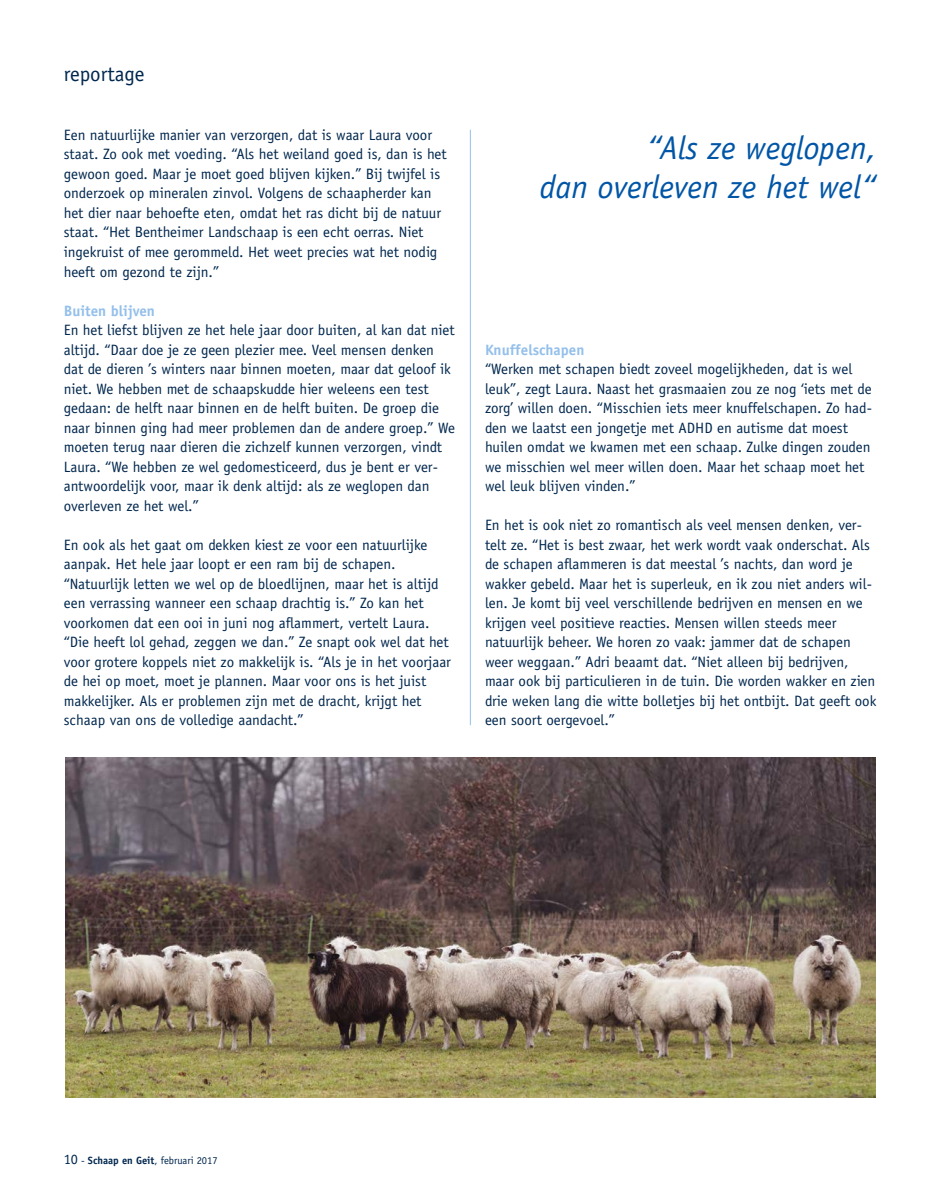
<style>
.page{position:relative;width:936px;height:1191px;background:#fff}
.page>*{position:absolute;margin:0;border:0;box-sizing:border-box;transform-origin:0 0}
.t1{font:italic 33px/39px "Officina Sans Std";color:#0055a7;text-align:right}
.t2{font:21px "Officina Sans Std";color:#00274e}
.t3{font:15px/19.5px "Officina Sans Std";color:#00274e}
.t4{font:10.5px "Officina Sans Std";color:#00274e}
.s1{font-weight:700;color:#94c0eb}
.s2{font-size:14.25px}
.s3{font-weight:700}
</style>
<div class="page">
<img style="left:65px;top:757px;width:810px;height:340px">
<hr style="left:470px;top:130px;width:1px;height:595px;background:#94c0eb">
<p class="t2" style="left:64px;top:62px;width:82px">reportage</p>
<p class="t3" style="left:64px;top:125px;width:384px">Een natuurlijke manier van verzorgen, dat is waar Laura voor staat. Zo ook met voeding. “Als het weiland goed is, dan is het gewoon goed. Maar je moet goed blijven kijken.” Bij twijfel is onderzoek op mineralen zinvol. Volgens de schaapherder kan het dier naar behoefte eten, omdat het ras dicht bij de natuur staat. “Het Bentheimer Landschaap is een echt oerras. Niet ingekruist of mee gerommeld. Het weet precies wat het nodig heeft om gezond te zijn.”</p>
<p class="t3" style="left:64px;top:301px;width:392px"><span class="s1">Buiten blijven<br></span>En het liefst blijven ze het hele jaar door buiten, al kan dat niet altijd. “Daar doe je ze geen plezier mee. Veel mensen denken dat de dieren ’s winters naar binnen moeten, maar dat geloof ik niet. We hebben met de schaapskudde hier weleens een test gedaan: de helft naar binnen en de helft buiten. De groep die naar binnen ging had meer problemen dan de andere groep.” We moeten terug naar dieren die zichzelf kunnen verzorgen, vindt Laura. “We hebben ze wel gedomesticeerd, dus je bent er ver&shy;antwoordelijk voor, maar ik denk altijd: als ze weglopen dan overleven ze het wel.”</p>
<p class="t3" style="left:64px;top:535px;width:388px">En ook als het gaat om dekken kiest ze voor een natuurlijke aanpak. Het hele jaar loopt er een ram bij de schapen. “Natuurlijk letten we wel op de bloedlijnen, maar het is altijd een verrassing wanneer een schaap drachtig is.” Zo kan het voorkomen dat een ooi in juni nog aflammert, vertelt Laura. “Die heeft lol gehad, zeggen we dan.” Ze snapt ook wel dat het voor grotere koppels niet zo makkelijk is. “Als je in het voorjaar de hei op moet, moet je plannen. Maar voor ons is het juist makkelijker. Als er problemen zijn met de dracht, krijgt het schaap van ons de volledige aandacht.”</p>
<p class="t1" style="left:539px;top:129px;width:338px">“Als ze weglopen,<br>dan overleven ze het wel“</p>
<p class="t3" style="left:485px;top:340px;width:388px"><span class="s1">Knuffelschapen<br></span>“Werken met schapen biedt zoveel mogelijkheden, dat is wel leuk”, zegt Laura. Naast het grasmaaien zou ze nog ‘iets met de zorg’ willen doen. “Misschien iets meer knuffelschapen. Zo had&shy;den we laatst een jongetje met ADHD en autisme dat moest huilen omdat we kwamen met een schaap. Zulke dingen zouden we misschien wel meer willen doen. Maar het schaap moet het wel leuk blijven vinden.”</p>
<p class="t3" style="left:485px;top:515px;width:393px">En het is ook niet zo romantisch als veel mensen denken, ver&shy;telt ze. “Het is best zwaar, het werk wordt vaak onderschat. Als de schapen aflammeren is dat meestal ’s nachts, dan word je wakker gebeld. Maar het is superleuk, en ik zou niet anders wil&shy;len. Je komt bij veel verschillende bedrijven en mensen en we krijgen veel positieve reacties. Mensen willen steeds meer natuurlijk beheer. We horen zo vaak: jammer dat de schapen weer weggaan.” Adri beaamt dat. “Niet alleen bij bedrijven, maar ook bij particulieren in de tuin. Die worden wakker en zien drie weken lang die witte bolletjes bij het ontbijt. Dat geeft ook een soort oergevoel.”</p>
<p class="t4" style="left:64px;top:1154px;width:155px"><span class="s2">10</span> - <span class="s3">Schaap en Geit</span>, februari 2017</p>
</div>
